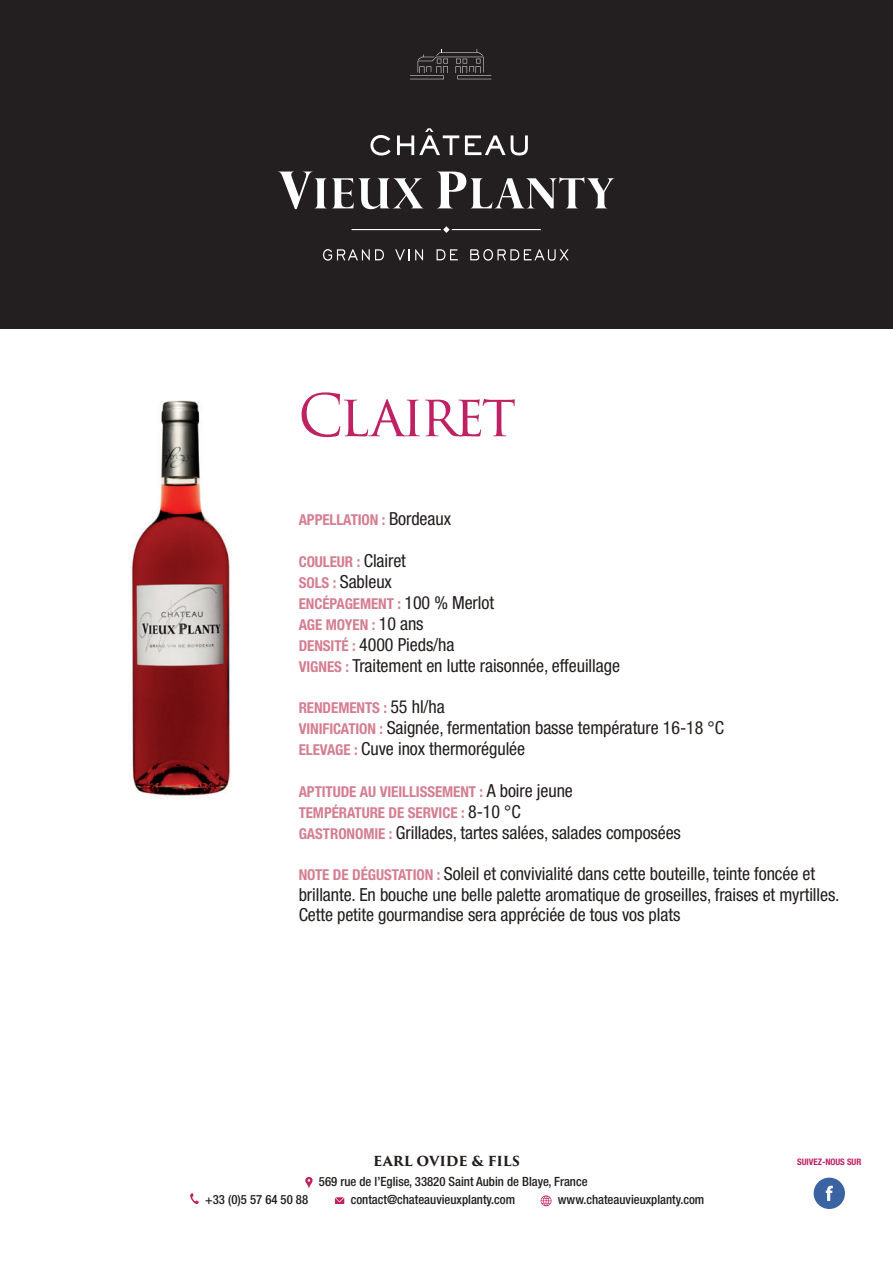
<style>
.page{position:relative;width:893px;height:1263px;background:#fff}
.page>*{position:absolute;margin:0;border:0;box-sizing:border-box;transform-origin:0 0}
.t1{font:57px "Trajan Pro 3";letter-spacing:-.06em;color:#bf2262}
.t2{font:condensed 18px/21px "Helvetica Neue LT Std";letter-spacing:-.005em;color:#221e1d}
.t3{font:700 condensed 15px/21px "Helvetica Neue LT Std";letter-spacing:-.005em;color:#d47e91}
.t4{font:700 13.5px "Trajan Pro 3";color:#221e1d}
.t5{font:500 condensed 12.75px "Helvetica Neue LT Std";color:#221e1d}
.t6{font:700 condensed 9px "Helvetica Neue LT Std";letter-spacing:-.005em;color:#bf2262}
.s1{font-weight:400;font-size:18px;color:#221e1d}
.s2{font-weight:700;font-size:15px;color:#d47e91}
</style>
<div class="page">
<div style="left:0;top:0;width:893px;height:328px;background:#231f20"></div>
<svg style="left:370px;top:135px;width:21px;height:20px"></svg>
<svg style="left:465px;top:135px;width:63px;height:20px"></svg>
<svg style="left:397px;top:128px;width:62px;height:27px"></svg>
<svg style="left:279px;top:172px;width:145px;height:37px"></svg>
<svg style="left:438px;top:172px;width:177px;height:36px"></svg>
<svg style="left:323px;top:249px;width:61px;height:12px"></svg>
<svg style="left:395px;top:249px;width:28px;height:11px"></svg>
<svg style="left:437px;top:249px;width:21px;height:11px"></svg>
<svg style="left:470px;top:249px;width:99px;height:12px"></svg>
<svg style="left:351px;top:226px;width:190px;height:7px"></svg>
<svg style="left:410px;top:49px;width:81px;height:30px"></svg>
<svg style="left:305px;top:1177px;width:8px;height:12px"></svg>
<svg style="left:190px;top:1193px;width:9px;height:11px"></svg>
<svg style="left:335px;top:1197px;width:9px;height:7px"></svg>
<svg style="left:541px;top:1195px;width:10px;height:11px"></svg>
<div style="left:814px;top:1177px;width:31px;height:32px;background:#3963a1;border-radius:50%"></div>
<svg style="left:826px;top:1186px;width:7px;height:15px"></svg>
<img style="left:131px;top:400px;width:99px;height:397px">
<h1 class="t1" style="left:298px;top:376px;width:220px">CLAIRET</h1>
<p class="t3" style="left:299px;top:509px;width:154px">APPELLATION : <span class="s1">Bordeaux</span></p>
<p class="t3" style="left:299px;top:551px;width:109px">COULEUR : <span class="s1">Clairet</span></p>
<p class="t2" style="left:299px;top:571px;width:95px"><span class="s2">SOLS :</span> Sableux</p>
<p class="t3" style="left:299px;top:593px;width:197px">ENCÉPAGEMENT : <span class="s1">100 % Merlot<br></span>AGE MOYEN : <span class="s1">10 ans</span></p>
<p class="t2" style="left:299px;top:634px;width:323px"><span class="s2">DENSITÉ :</span> 4000 Pieds/ha<br><span class="s2">VIGNES :</span> Traitement en lutte raisonnée, effeuillage</p>
<p class="t3" style="left:299px;top:697px;width:148px">RENDEMENTS : <span class="s1">55 hl/ha</span></p>
<p class="t2" style="left:299px;top:717px;width:427px"><span class="s2">VINIFICATION :</span> Saignée, fermentation basse température 16-18 °C<br><span class="s2">ELEVAGE :</span> Cuve inox thermorégulée</p>
<p class="t3" style="left:299px;top:781px;width:276px">APTITUDE AU VIEILLISSEMENT : <span class="s1">A boire jeune<br></span>TEMPÉRATURE DE SERVICE : <span class="s1">8-10 °C</span></p>
<p class="t2" style="left:299px;top:822px;width:384px"><span class="s2">GASTRONOMIE :</span> Grillades, tartes salées, salades composées</p>
<p class="t2" style="left:299px;top:864px;width:542px;line-height:20.2px"><span class="s2">NOTE DE DÉGUSTATION :</span> Soleil et convivialité dans cette bouteille, teinte foncée et brillante. En bouche une belle palette aromatique de groseilles, fraises et myrtilles.<br>Cette petite gourmandise sera appréciée de tous vos plats</p>
<p class="t4" style="left:373px;top:1151px;width:148px">EARL OVIDE &amp; FILS</p>
<p class="t5" style="left:319px;top:1174px;width:270px">569 rue de l’Eglise, 33820 Saint Aubin de Blaye, France</p>
<p class="t5" style="left:205px;top:1192px;width:104px">+33 (0)5 57 64 50 88</p>
<p class="t5" style="left:351px;top:1192px;width:166px">contact@chateauvieuxplanty.com</p>
<p class="t5" style="left:558px;top:1192px;width:148px">www.chateauvieuxplanty.com</p>
<p class="t6" style="left:797px;top:1156px;width:66px">SUIVEZ-NOUS SUR</p>
</div>
